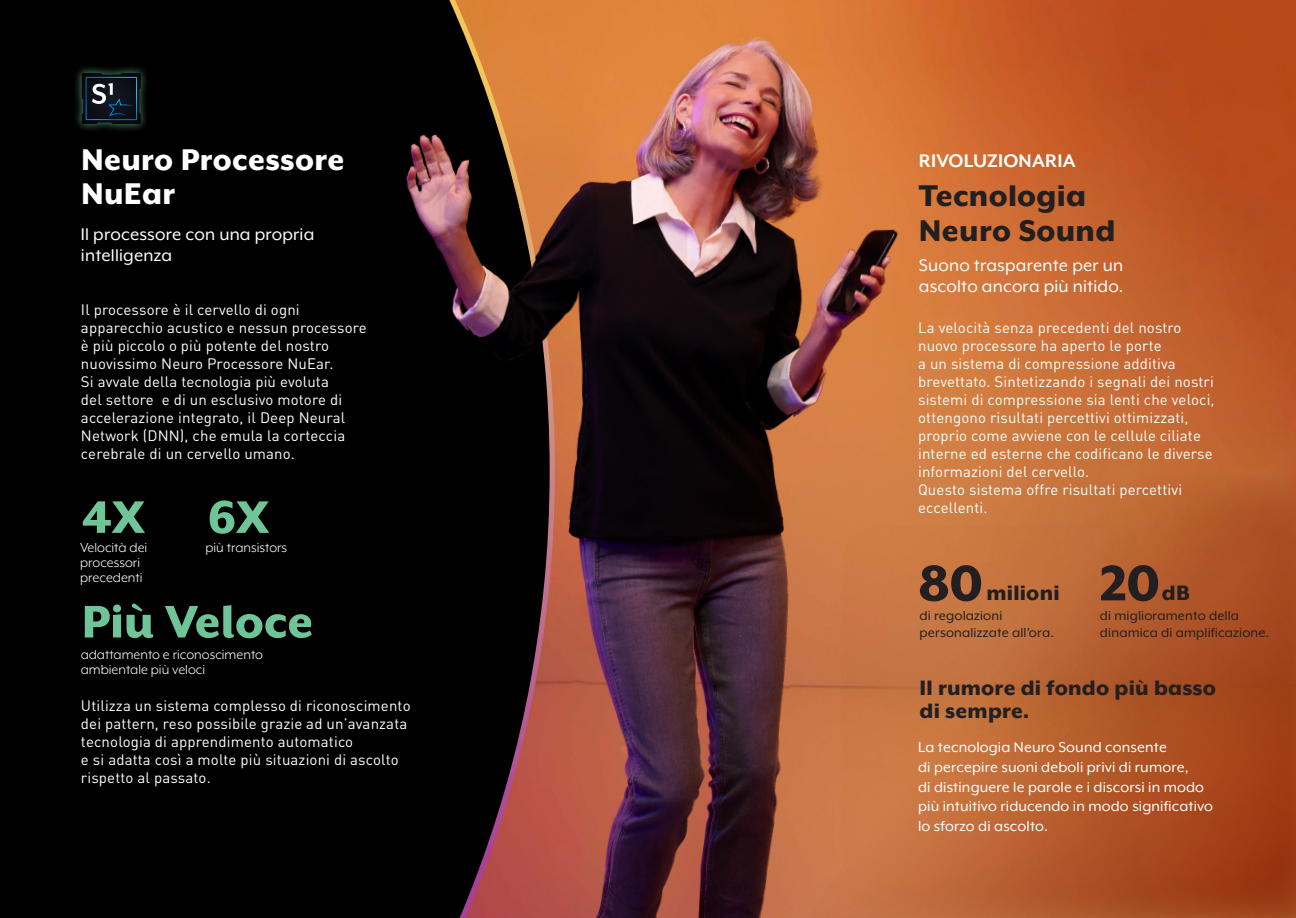
<style>
.page{position:relative;width:1296px;height:918px;background:#fff}
.page>*{position:absolute;margin:0;border:0;box-sizing:border-box;transform-origin:0 0}
.t1{font:800 57px "Mr Eaves XL Mod OT";color:#231f20}
.t2{font:800 52.5px "Mr Eaves XL San OT";color:#6ec597}
.t3{font:800 34.5px/34.5px "Mr Eaves XL Mod OT";letter-spacing:.01em;color:#231f20}
.t4{font:800 34.5px "Mr Eaves XL Mod OT";letter-spacing:.01em;color:#fff}
.t5{font:800 24px/22.5px "Mr Eaves XL Mod OT";letter-spacing:.01em;color:#231f20}
.t6{font:700 21px "Mr Eaves XL Mod OT";letter-spacing:.01em;color:#fff}
.t7{font:19.5px/21px "Mr Eaves XL Mod OT";letter-spacing:.01em;color:#fff}
.t8{font:16.5px/19.8px "Mr Eaves XL Mod OT";letter-spacing:.01em;color:#fff}
.t9{font:15px/18px "DINOT";letter-spacing:.01em;color:#fff}
.t10{font:15px/15px "Mr Eaves XL Mod OT";color:#fff}
.t11{font:15px/16.5px "Mr Eaves XL Mod OT";letter-spacing:.01em;color:#231f20}
</style>
<div class="page">
<img style="left:909px;top:0;width:387px;height:475px">
<div style="left:0;top:0;width:388px;height:918px;background:#000"></div>
<svg style="left:909px;top:475px;width:387px;height:443px;background:#b65d2e"></svg>
<div style="left:73px;top:64px;width:77px;height:69px;background:#6ec597;opacity:.75"></div>
<svg style="left:82px;top:57px;width:76px;height:67px;background:#0d161a"></svg>
<svg style="left:74px;top:89px;width:44px;height:44px;background:#1d2b32"></svg>
<img style="left:388px;top:0;width:521px;height:918px">
<p class="t4" style="left:81px;top:140px;width:265px">Neuro Processore</p>
<p class="t4" style="left:81px;top:174px;width:95px">NuEar</p>
<p class="t7" style="left:81px;top:223px;width:235px">Il processore con una propria intelligenza</p>
<p class="t9" style="left:81px;top:301px;width:287px">Il processore è il cervello di ogni apparecchio acustico e nessun processore è più piccolo o più potente del nostro nuovissimo Neuro Processore NuEar.</p>
<p class="t9" style="left:81px;top:373px;width:266px">Si avvale della tecnologia più evoluta del settore e di un esclusivo motore di accelerazione integrato, il Deep Neural Network (DNN), che emula la corteccia cerebrale di un cervello umano.</p>
<p class="t2" style="left:82px;top:487px;width:189px">4X 6X</p>
<p class="t10" style="left:80px;top:540px;width:69px">Velocità dei processori precedenti</p>
<p class="t2" style="left:82px;top:592px;width:233px">Più Veloce</p>
<p class="t10" style="left:205px;top:540px;width:83px">più transistors</p>
<p class="t10" style="left:81px;top:647px;width:184px">adattamento e riconoscimento ambientale più veloci</p>
<p class="t9" style="left:81px;top:697px;width:331px">Utilizza un sistema complesso di riconoscimento dei pattern, reso possibile grazie ad un’avanzata tecnologia di apprendimento automatico<br>e si adatta così a molte più situazioni di ascolto rispetto al passato.</p>
<p class="t6" style="left:919px;top:149px;width:158px">RIVOLUZIONARIA</p>
<p class="t3" style="left:919px;top:178px;width:198px">Tecnologia<br>Neuro Sound</p>
<p class="t7" style="left:919px;top:254px;width:206px">Suono trasparente per un ascolto ancora più nitido.</p>
<p class="t9" style="left:918px;top:319px;width:298px">La velocità senza precedenti del nostro nuovo processore ha aperto le porte<br>a un sistema di compressione additiva brevettato. Sintetizzando i segnali dei nostri sistemi di compressione sia lenti che veloci, ottengono risultati percettivi ottimizzati, proprio come avviene con le cellule ciliate interne ed esterne che codificano le diverse informazioni del cervello.</p>
<p class="t9" style="left:918px;top:481px;width:266px">Questo sistema offre risultati percettivi eccellenti.</p>
<p class="t1" style="left:918px;top:551px;width:67px">80</p>
<p class="t5" style="left:986px;top:582px;width:75px">milioni</p>
<p class="t11" style="left:920px;top:608px;width:136px">di regolazioni personalizzate all’ora.</p>
<p class="t1" style="left:1100px;top:551px;width:62px">20</p>
<p class="t5" style="left:1162px;top:582px;width:29px">dB</p>
<p class="t11" style="left:1100px;top:607px;width:171px">di miglioramento della dinamica di amplificazione.</p>
<p class="t5" style="left:920px;top:676px;width:298px">Il rumore di fondo più basso di sempre.</p>
<p class="t8" style="left:918px;top:737px;width:297px">La tecnologia Neuro Sound consente<br>di percepire suoni deboli privi di rumore,<br>di distinguere le parole e i discorsi in modo più intuitivo riducendo in modo significativo lo sforzo di ascolto.</p>
</div>
